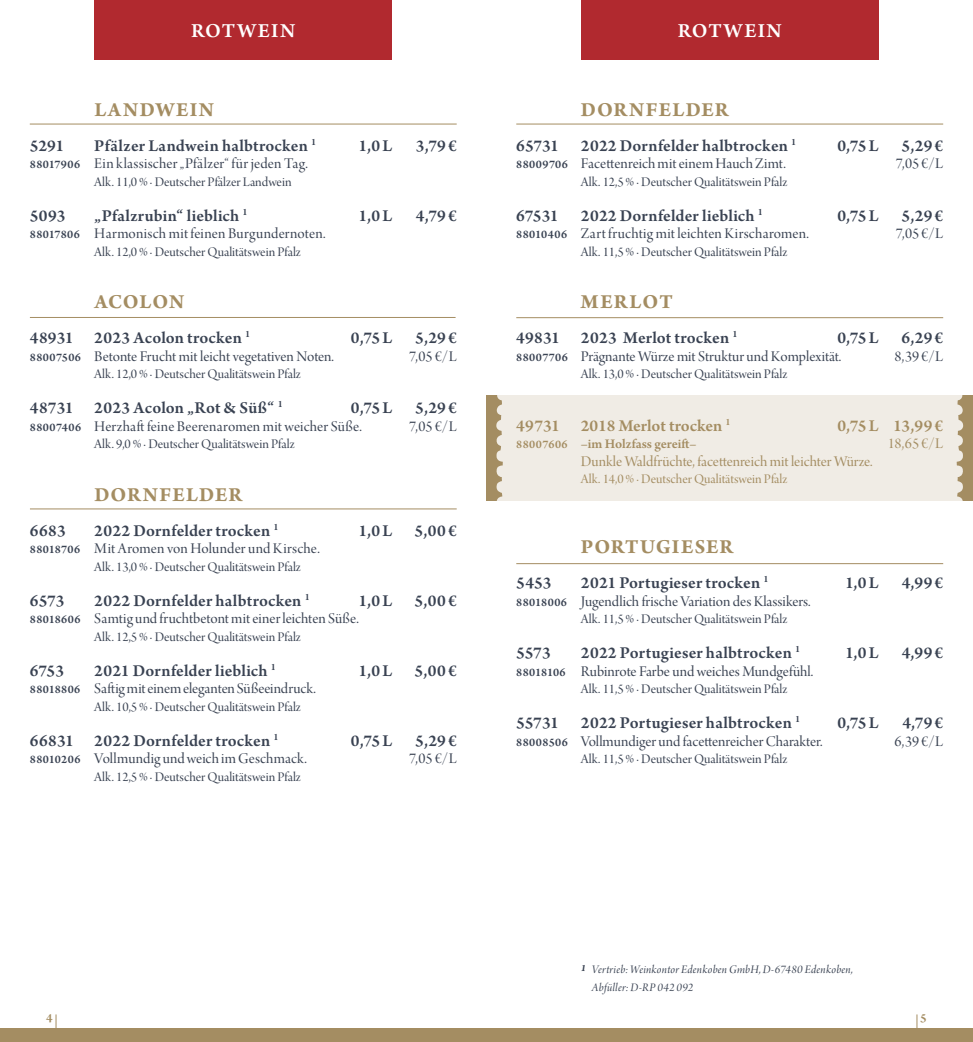
<style>
.page{position:relative;width:973px;height:1042px;background:#fff}
.page>*{position:absolute;margin:0;border:0;box-sizing:border-box;transform-origin:0 0}
.t1{font:700 21px "Arno Pro";letter-spacing:.055em;color:#a48d62}
.t2{font:600 21px "Arno Pro";letter-spacing:.065em;color:#fff}
.t3{font:700 21px "Arno Pro";letter-spacing:.075em;color:#a48d62}
.t4{font:600 17.5px "Arno Pro";letter-spacing:.01em;color:#394252}
.t5{font:600 17.5px "Arno Pro";color:#a48d62}
.t6{font:15.75px "Arno Pro Display";color:#394252}
.t7{font:15.75px "Arno Pro Display";color:#a48d62}
.t8{font:14px "Arno Pro Display";color:#394252}
.t9{font:14px "Arno Pro Display";color:#a48d62}
.t10{font:600 14px "Arno Pro";letter-spacing:-.005em;color:#a48d62}
.t11{font:600 13.12px "Arno Pro";color:#a48d62}
.t12{font:600 12.25px "Arno Pro";letter-spacing:.03em;color:#394252}
.t13{font:12.25px/17.5px "Arno Pro Italic Display";letter-spacing:.025em;color:#394252}
.t14{font:600 12.25px "Arno Pro";letter-spacing:.04em;color:#a48d62}
.t15{font:600 12.25px "Arno Pro";letter-spacing:-.005em;color:#394252}
</style>
<div class="page">
<div style="left:486px;top:396px;width:486px;height:104px;background:#f0ece5"></div>
<div style="left:94px;top:0;width:298px;height:59px;background:#b1292f"></div>
<div style="left:580px;top:0;width:298px;height:59px;background:#b1292f"></div>
<hr style="left:30px;top:124px;width:426px;height:1px;background:#a48d62">
<hr style="left:30px;top:317px;width:425px;height:1px;background:#a48d62">
<hr style="left:30px;top:508px;width:426px;height:1px;background:#a48d62">
<svg style="left:486px;top:396px;width:17px;height:105px"></svg>
<svg style="left:955px;top:396px;width:17px;height:105px"></svg>
<div style="left:0;top:1029px;width:972px;height:13px;background:#a48d62"></div>
<hr style="left:516px;top:317px;width:427px;height:1px;background:#a48d62">
<hr style="left:516px;top:563px;width:427px;height:1px;background:#a48d62">
<hr style="left:516px;top:124px;width:427px;height:1px;background:#a48d62">
<svg style="left:56px;top:1014px;width:1px;height:15px"></svg>
<svg style="left:916px;top:1014px;width:1px;height:15px"></svg>
<h1 class="t2" style="left:191px;top:18px;width:105px">ROTWEIN</h1>
<h1 class="t2" style="left:677px;top:18px;width:105px">ROTWEIN</h1>
<h1 class="t3" style="left:94px;top:97px;width:121px">LANDWEIN</h1>
<h1 class="t1" style="left:580px;top:97px;width:149px">DORNFELDER</h1>
<p class="t4" style="left:30px;top:135px;width:36px">5291</p>
<p class="t12" style="left:30px;top:157px;width:52px">88017906</p>
<p class="t4" style="left:94px;top:135px;width:223px">Pfälzer Landwein halbtrocken <sup>1</sup></p>
<p class="t6" style="left:94px;top:155px;width:215px">Ein klassischer „Pfälzer“ für jeden Tag.</p>
<p class="t4" style="left:358px;top:135px;width:35px">1,0L</p>
<p class="t4" style="left:416px;top:135px;width:42px">3,79 €</p>
<p class="t4" style="left:516px;top:135px;width:44px">65731</p>
<p class="t12" style="left:516px;top:157px;width:53px">88009706</p>
<p class="t4" style="left:580px;top:135px;width:217px">2022 Dornfelder halbtrocken <sup>1</sup></p>
<p class="t6" style="left:580px;top:155px;width:206px">Facettenreich mit einem Hauch Zimt.</p>
<p class="t4" style="left:837px;top:135px;width:43px">0,75L</p>
<p class="t4" style="left:901px;top:135px;width:43px">5,29€</p>
<p class="t6" style="left:895px;top:155px;width:49px">7,05 €/L</p>
<p class="t8" style="left:94px;top:174px;width:199px">Alk. 11,0% · Deutscher Pfälzer Landwein</p>
<p class="t8" style="left:580px;top:174px;width:208px">Alk. 12,5% · Deutscher Qualitätswein Pfalz</p>
<p class="t4" style="left:30px;top:205px;width:37px">5093</p>
<p class="t12" style="left:30px;top:227px;width:51px">88017806</p>
<p class="t4" style="left:94px;top:205px;width:155px">„Pfalzrubin“ lieblich <sup>1</sup></p>
<p class="t6" style="left:94px;top:225px;width:233px">Harmonisch mit feinen Burgundernoten.</p>
<p class="t4" style="left:358px;top:205px;width:35px">1,0L</p>
<p class="t4" style="left:416px;top:205px;width:42px">4,79 €</p>
<p class="t4" style="left:516px;top:205px;width:44px">67531</p>
<p class="t12" style="left:516px;top:227px;width:52px">88010406</p>
<p class="t4" style="left:580px;top:205px;width:184px">2022 Dornfelder lieblich <sup>1</sup></p>
<p class="t6" style="left:580px;top:225px;width:230px">Zart fruchtig mit leichten Kirscharomen.</p>
<p class="t4" style="left:837px;top:205px;width:43px">0,75L</p>
<p class="t4" style="left:901px;top:205px;width:43px">5,29€</p>
<p class="t6" style="left:895px;top:225px;width:49px">7,05 €/L</p>
<p class="t8" style="left:94px;top:244px;width:208px">Alk. 12,0% · Deutscher Qualitätswein Pfalz</p>
<p class="t8" style="left:580px;top:244px;width:208px">Alk. 11,5% · Deutscher Qualitätswein Pfalz</p>
<h1 class="t1" style="left:94px;top:290px;width:91px">ACOLON</h1>
<h1 class="t1" style="left:580px;top:290px;width:93px">MERLOT</h1>
<p class="t4" style="left:30px;top:328px;width:45px">48931</p>
<p class="t4" style="left:94px;top:328px;width:157px">2023 Acolon trocken <sup>1</sup></p>
<p class="t4" style="left:351px;top:328px;width:43px">0,75L</p>
<p class="t4" style="left:415px;top:328px;width:43px">5,29€</p>
<p class="t4" style="left:516px;top:328px;width:45px">49831</p>
<p class="t4" style="left:580px;top:328px;width:158px">2023 Merlot trocken <sup>1</sup></p>
<p class="t4" style="left:837px;top:328px;width:43px">0,75L</p>
<p class="t4" style="left:901px;top:328px;width:43px">6,29€</p>
<p class="t12" style="left:30px;top:350px;width:53px">88007506</p>
<p class="t6" style="left:94px;top:347px;width:241px">Betonte Frucht mit leicht vegetativen Noten.</p>
<p class="t6" style="left:409px;top:347px;width:49px">7,05 €/L</p>
<p class="t12" style="left:516px;top:350px;width:53px">88007706</p>
<p class="t6" style="left:580px;top:347px;width:262px">Prägnante Würze mit Struktur und Komplexität.</p>
<p class="t6" style="left:894px;top:347px;width:50px">8,39€/L</p>
<p class="t8" style="left:94px;top:366px;width:208px">Alk. 12,0% · Deutscher Qualitätswein Pfalz</p>
<p class="t8" style="left:580px;top:366px;width:208px">Alk. 13,0% · Deutscher Qualitätswein Pfalz</p>
<p class="t4" style="left:30px;top:398px;width:45px">48731</p>
<p class="t4" style="left:94px;top:398px;width:190px">2023 Acolon „Rot &amp; Süß“ <sup>1</sup></p>
<p class="t4" style="left:351px;top:398px;width:43px">0,75L</p>
<p class="t4" style="left:415px;top:398px;width:43px">5,29€</p>
<p class="t12" style="left:30px;top:420px;width:53px">88007406</p>
<p class="t6" style="left:94px;top:417px;width:269px">Herzhaft feine Beerenaromen mit weicher Süße.</p>
<p class="t8" style="left:94px;top:436px;width:202px">Alk. 9,0% · Deutscher Qualitätswein Pfalz</p>
<p class="t6" style="left:409px;top:417px;width:49px">7,05 €/L</p>
<p class="t5" style="left:516px;top:415px;width:45px">49731</p>
<p class="t14" style="left:516px;top:437px;width:53px">88007606</p>
<p class="t5" style="left:580px;top:415px;width:151px">2018 Merlot trocken <sup>1</sup></p>
<p class="t10" style="left:580px;top:436px;width:117px">–im Holzfass gereift–</p>
<p class="t5" style="left:837px;top:415px;width:43px">0,75L</p>
<p class="t5" style="left:892px;top:415px;width:52px">13,99 €</p>
<p class="t7" style="left:887px;top:435px;width:57px">18,65€/L</p>
<p class="t7" style="left:580px;top:452px;width:293px">Dunkle Waldfrüchte, facettenreich mit leichter Würze.</p>
<h1 class="t1" style="left:94px;top:482px;width:149px">DORNFELDER</h1>
<p class="t9" style="left:580px;top:471px;width:208px">Alk. 14,0% · Deutscher Qualitätswein Pfalz</p>
<p class="t4" style="left:30px;top:520px;width:37px">6683</p>
<p class="t12" style="left:30px;top:542px;width:52px">88018706</p>
<p class="t4" style="left:94px;top:520px;width:186px">2022 Dornfelder trocken <sup>1</sup></p>
<p class="t6" style="left:94px;top:540px;width:227px">Mit Aromen von Holunder und Kirsche.</p>
<p class="t4" style="left:358px;top:520px;width:35px">1,0L</p>
<p class="t4" style="left:414px;top:520px;width:44px">5,00€</p>
<h1 class="t1" style="left:580px;top:535px;width:154px">PORTUGIESER</h1>
<p class="t8" style="left:94px;top:559px;width:208px">Alk. 13,0% · Deutscher Qualitätswein Pfalz</p>
<p class="t4" style="left:30px;top:590px;width:36px">6573</p>
<p class="t4" style="left:94px;top:590px;width:217px">2022 Dornfelder halbtrocken <sup>1</sup></p>
<p class="t4" style="left:358px;top:590px;width:35px">1,0L</p>
<p class="t4" style="left:414px;top:590px;width:44px">5,00€</p>
<p class="t4" style="left:516px;top:573px;width:37px">5453</p>
<p class="t12" style="left:516px;top:595px;width:52px">88018006</p>
<p class="t4" style="left:580px;top:573px;width:189px">2021 Portugieser trocken <sup>1</sup></p>
<p class="t6" style="left:580px;top:592px;width:231px">Jugendlich frische Variation des Klassikers.</p>
<p class="t4" style="left:845px;top:573px;width:35px">1,0L</p>
<p class="t4" style="left:901px;top:573px;width:43px">4,99€</p>
<p class="t12" style="left:30px;top:612px;width:52px">88018606</p>
<p class="t6" style="left:94px;top:610px;width:266px">Samtig und fruchtbetont mit einer leichten Süße.</p>
<p class="t8" style="left:580px;top:611px;width:208px">Alk. 11,5% · Deutscher Qualitätswein Pfalz</p>
<p class="t8" style="left:94px;top:629px;width:208px">Alk. 12,5% · Deutscher Qualitätswein Pfalz</p>
<p class="t4" style="left:30px;top:660px;width:36px">6753</p>
<p class="t4" style="left:94px;top:660px;width:183px">2021 Dornfelder lieblich <sup>1</sup></p>
<p class="t4" style="left:358px;top:660px;width:35px">1,0L</p>
<p class="t4" style="left:414px;top:660px;width:44px">5,00€</p>
<p class="t4" style="left:516px;top:643px;width:36px">5573</p>
<p class="t15" style="left:516px;top:665px;width:51px">88018106</p>
<p class="t4" style="left:580px;top:643px;width:221px">2022 Portugieser halbtrocken <sup>1</sup></p>
<p class="t6" style="left:580px;top:662px;width:234px">Rubinrote Farbe und weiches Mundgefühl.</p>
<p class="t4" style="left:845px;top:643px;width:35px">1,0L</p>
<p class="t4" style="left:901px;top:643px;width:43px">4,99€</p>
<p class="t12" style="left:30px;top:682px;width:52px">88018806</p>
<p class="t6" style="left:94px;top:680px;width:223px">Saftig mit einem eleganten Süßeeindruck.</p>
<p class="t8" style="left:580px;top:681px;width:208px">Alk. 11,5% · Deutscher Qualitätswein Pfalz</p>
<p class="t8" style="left:94px;top:699px;width:208px">Alk. 10,5% · Deutscher Qualitätswein Pfalz</p>
<p class="t4" style="left:30px;top:730px;width:45px">66831</p>
<p class="t4" style="left:94px;top:730px;width:186px">2022 Dornfelder trocken <sup>1</sup></p>
<p class="t4" style="left:351px;top:730px;width:43px">0,75L</p>
<p class="t4" style="left:415px;top:730px;width:43px">5,29€</p>
<p class="t4" style="left:580px;top:713px;width:221px">2022 Portugieser halbtrocken <sup>1</sup></p>
<p class="t6" style="left:580px;top:732px;width:243px">Vollmundiger und facettenreicher Charakter.</p>
<p class="t4" style="left:837px;top:713px;width:43px">0,75L</p>
<p class="t4" style="left:902px;top:713px;width:42px">4,79 €</p>
<p class="t4" style="left:516px;top:713px;width:44px">55731</p>
<p class="t12" style="left:516px;top:735px;width:53px">88008506</p>
<p class="t6" style="left:894px;top:732px;width:50px">6,39€/L</p>
<p class="t12" style="left:30px;top:752px;width:52px">88010206</p>
<p class="t6" style="left:94px;top:750px;width:214px">Vollmundig und weich im Geschmack.</p>
<p class="t6" style="left:409px;top:750px;width:49px">7,05 €/L</p>
<p class="t8" style="left:580px;top:751px;width:208px">Alk. 11,5% · Deutscher Qualitätswein Pfalz</p>
<p class="t8" style="left:94px;top:769px;width:208px">Alk. 12,5% · Deutscher Qualitätswein Pfalz</p>
<p class="t13" style="left:591px;top:961px;width:262px;text-indent:-11px"><sup>1</sup> Vertrieb: Weinkontor Edenkoben GmbH, D-67480 Edenkoben,<br>Abfüller: D-RP 042 092</p>
<p class="t11" style="left:46px;top:1011px;width:8px">4</p>
<p class="t11" style="left:920px;top:1011px;width:8px">5</p>
</div>
